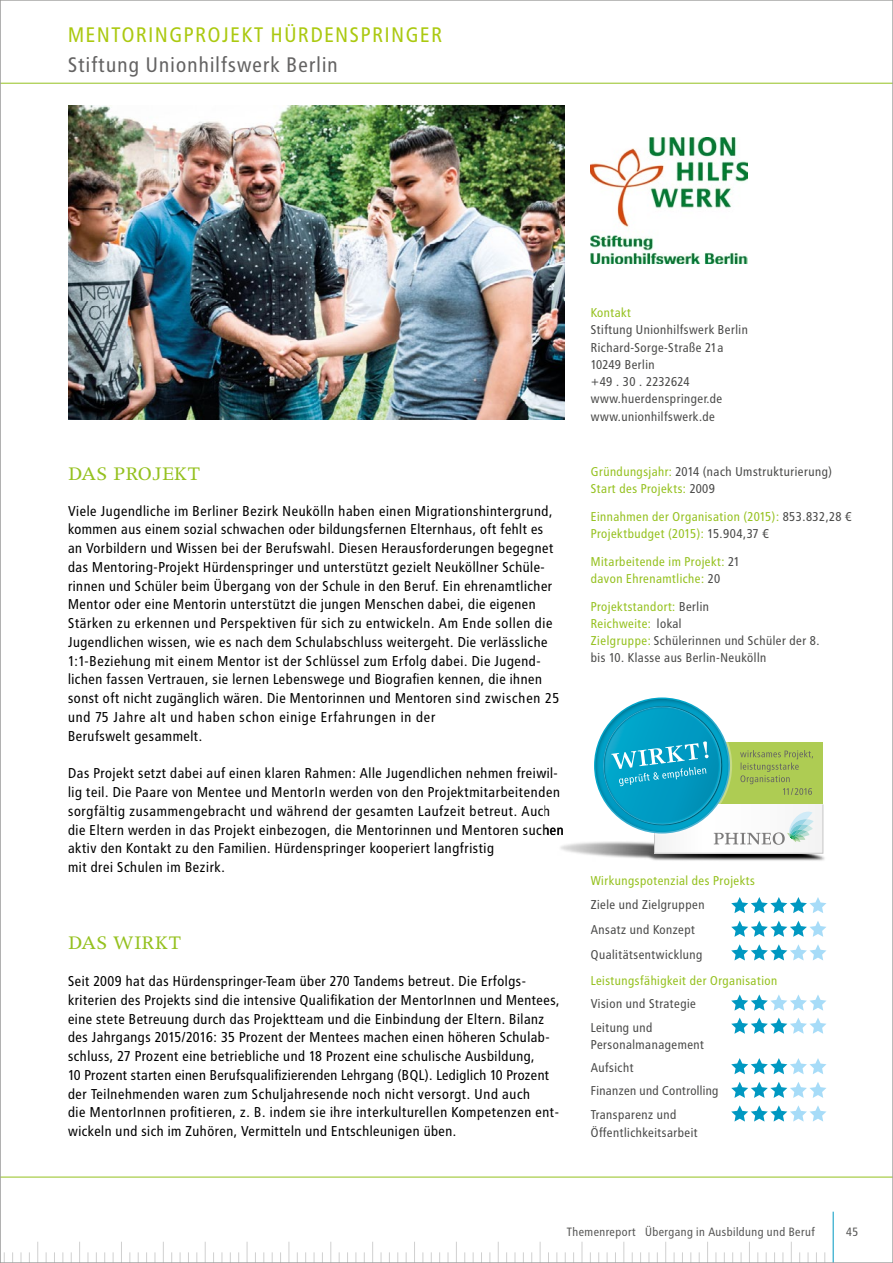
<style>
.page{position:relative;width:893px;height:1263px;background:#fff}
.page>*{position:absolute;margin:0;border:0;box-sizing:border-box;transform-origin:0 0}
.t1{font:21.75px "Apollo MT Pro";letter-spacing:.02em;color:#95c11f}
.t2{font:21px "Transit Print OT";letter-spacing:.04em;color:#abc910}
.t3{font:21px "Transit Print OT";letter-spacing:.02em;color:#646363}
.t4{font:14.25px/18.8px "Transit Print OT";color:#000}
.t5{font:12.75px/17.2px "Transit Print OT";color:#4a4a49}
.t6{font:12.75px "Transit Print OT";color:#95c11f}
.t7{font:12.75px "Transit Print OT";letter-spacing:-.025em;color:#4a4a49}
.t8{font:12px "Transit Print OT";color:#575756}
.s1{color:#95c11f}
.s2{color:#4a4a49}
</style>
<div class="page">
<hr style="left:0;top:83px;width:893px;height:1px;background:#95c11f">
<hr style="left:0;top:1177px;width:893px;height:1px;background:#95c11f">
<hr style="left:833px;top:1212px;width:1px;height:51px;background:#0098c1">
<svg style="left:37px;top:1242px;width:1px;height:19px"></svg>
<svg style="left:79px;top:1242px;width:1px;height:19px"></svg>
<svg style="left:121px;top:1242px;width:1px;height:19px"></svg>
<svg style="left:163px;top:1242px;width:1px;height:19px"></svg>
<svg style="left:205px;top:1242px;width:1px;height:19px"></svg>
<svg style="left:247px;top:1242px;width:1px;height:19px"></svg>
<svg style="left:289px;top:1242px;width:1px;height:19px"></svg>
<svg style="left:330px;top:1242px;width:1px;height:19px"></svg>
<svg style="left:372px;top:1242px;width:1px;height:19px"></svg>
<svg style="left:414px;top:1242px;width:1px;height:19px"></svg>
<svg style="left:456px;top:1242px;width:1px;height:19px"></svg>
<svg style="left:498px;top:1242px;width:1px;height:19px"></svg>
<svg style="left:540px;top:1242px;width:1px;height:19px"></svg>
<svg style="left:582px;top:1242px;width:1px;height:19px"></svg>
<svg style="left:623px;top:1242px;width:1px;height:19px"></svg>
<svg style="left:665px;top:1242px;width:1px;height:19px"></svg>
<svg style="left:707px;top:1242px;width:1px;height:19px"></svg>
<svg style="left:749px;top:1242px;width:1px;height:19px"></svg>
<svg style="left:791px;top:1242px;width:1px;height:19px"></svg>
<img style="left:68px;top:105px;width:497px;height:315px">
<svg style="left:731px;top:944px;width:95px;height:16px"></svg>
<svg style="left:731px;top:1105px;width:95px;height:16px"></svg>
<svg style="left:731px;top:921px;width:95px;height:16px"></svg>
<svg style="left:731px;top:1082px;width:95px;height:16px"></svg>
<svg style="left:731px;top:1017px;width:95px;height:17px"></svg>
<svg style="left:731px;top:897px;width:95px;height:16px"></svg>
<svg style="left:731px;top:1058px;width:95px;height:16px"></svg>
<svg style="left:731px;top:994px;width:95px;height:17px"></svg>
<img style="left:591px;top:138px;width:156px;height:126px">
<img style="left:560px;top:829px;width:265px;height:32px">
<svg style="left:588px;top:697px;width:235px;height:158px"></svg>
<svg style="left:2px;top:82px;width:3px;height:1179px"></svg>
<p class="t2" style="left:68px;top:22px;width:376px">MENTORINGPROJEKT HÜRDENSPRINGER</p>
<p class="t3" style="left:68px;top:52px;width:272px">Stiftung Unionhilfswerk Berlin</p>
<p class="t1" style="left:68px;top:461px;width:134px">DAS PROJEKT</p>
<p class="t4" style="left:68px;top:501px;width:493px">Viele Jugendliche im Berliner Bezirk Neukölln haben einen Migrationshintergrund, kommen aus einem sozial schwachen oder bildungsfernen Elternhaus, oft fehlt es an Vorbildern und Wissen bei der Berufswahl. Diesen Herausforderungen begegnet das Mentoring-Projekt Hürdenspringer und unterstützt gezielt Neuköllner Schüle&shy;rinnen und Schüler beim Übergang von der Schule in den Beruf. Ein ehrenamtlicher Mentor oder eine Mentorin unterstützt die jungen Menschen dabei, die eigenen Stärken zu erkennen und Perspektiven für sich zu entwickeln. Am Ende sollen die Jugendlichen wissen, wie es nach dem Schulabschluss weitergeht. Die verlässliche 1:1-Beziehung mit einem Mentor ist der Schlüssel zum Erfolg dabei. Die Jugend&shy;lichen fassen Vertrauen, sie lernen Lebenswege und Biografien kennen, die ihnen sonst oft nicht zugänglich wären. Die Mentorinnen und Mentoren sind zwischen 25 und 75 Jahre alt und haben schon einige Erfahrungen in der<br>Berufswelt gesammelt.</p>
<p class="t4" style="left:68px;top:764px;width:498px">Das Projekt setzt dabei auf einen klaren Rahmen: Alle Jugendlichen nehmen freiwil&shy;lig teil. Die Paare von Mentee und MentorIn werden von den Projektmitarbeitenden sorgfältig zusammengebracht und während der gesamten Laufzeit betreut. Auch die Eltern werden in das Projekt einbezogen, die Mentorinnen und Mentoren suchen aktiv den Kontakt zu den Familien. Hürdenspringer kooperiert langfristig<br>mit drei Schulen im Bezirk.</p>
<p class="t1" style="left:68px;top:930px;width:115px">DAS WIRKT</p>
<p class="t4" style="left:68px;top:972px;width:494px">Seit 2009 hat das Hürdenspringer-Team über 270 Tandems betreut. Die Erfolgs&shy;kriterien des Projekts sind die intensive Qualifikation der MentorInnen und Mentees, eine stete Betreuung durch das Projektteam und die Einbindung der Eltern. Bilanz des Jahrgangs 2015/2016: 35 Prozent der Mentees machen einen höheren Schulab&shy;schluss, 27 Prozent eine betriebliche und 18 Prozent eine schulische Ausbildung,<br>10 Prozent starten einen Berufsqualifizierenden Lehrgang (BQL). Lediglich 10 Prozent der Teilnehmenden waren zum Schuljahresende noch nicht versorgt. Und auch<br>die MentorInnen profitieren, z. B. indem sie ihre interkulturellen Kompetenzen ent&shy;wickeln und sich im Zuhören, Vermitteln und Entschleunigen üben.</p>
<p class="t6" style="left:591px;top:305px;width:42px">Kontakt</p>
<p class="t5" style="left:591px;top:321px;width:159px">Stiftung Unionhilfswerk Berlin</p>
<p class="t5" style="left:591px;top:339px;width:135px">Richard-Sorge-Straße 21a</p>
<p class="t5" style="left:591px;top:356px;width:66px">10249 Berlin</p>
<p class="t7" style="left:591px;top:374px;width:101px">+49 . 30 . 2232624</p>
<p class="t5" style="left:591px;top:390px;width:133px">www.huerdenspringer.de</p>
<p class="t5" style="left:591px;top:408px;width:126px">www.unionhilfswerk.de</p>
<p class="t5" style="left:591px;top:462px;width:243px"><span class="s1">Gründungsjahr:</span> 2014 (nach Umstrukturierung)</p>
<p class="t6" style="left:591px;top:481px;width:126px">Start des Projekts: <span class="s2">2009</span></p>
<p class="t6" style="left:591px;top:509px;width:263px">Einnahmen der Organisation (2015): <span class="s2">853.832,28 €</span></p>
<p class="t6" style="left:591px;top:526px;width:180px">Projektbudget (2015): <span class="s2">15.904,37 €</span></p>
<p class="t6" style="left:591px;top:554px;width:151px">Mitarbeitende im Projekt: <span class="s2">21</span></p>
<p class="t6" style="left:591px;top:571px;width:131px">davon Ehrenamtliche: <span class="s2">20</span></p>
<p class="t6" style="left:591px;top:599px;width:120px">Projektstandort: <span class="s2">Berlin</span></p>
<p class="t6" style="left:591px;top:616px;width:93px">Reichweite: <span class="s2">lokal</span></p>
<p class="t5" style="left:591px;top:632px;width:231px"><span class="s1">Zielgruppe:</span> Schülerinnen und Schüler der 8. bis 10. Klasse aus Berlin-Neukölln</p>
<p class="t6" style="left:591px;top:873px;width:166px">Wirkungspotenzial des Projekts</p>
<p class="t5" style="left:591px;top:896px;width:116px">Ziele und Zielgruppen</p>
<p class="t5" style="left:591px;top:921px;width:106px">Ansatz und Konzept</p>
<p class="t5" style="left:591px;top:946px;width:114px">Qualitätsentwicklung</p>
<p class="t6" style="left:591px;top:973px;width:188px">Leistungsfähigkeit der Organisation</p>
<p class="t5" style="left:591px;top:995px;width:107px">Vision und Strategie</p>
<p class="t5" style="left:591px;top:1019px;width:64px">Leitung und</p>
<p class="t5" style="left:591px;top:1036px;width:115px">Personalmanagement</p>
<p class="t5" style="left:591px;top:1059px;width:45px">Aufsicht</p>
<p class="t5" style="left:591px;top:1082px;width:130px">Finanzen und Controlling</p>
<p class="t5" style="left:591px;top:1106px;width:109px">Transparenz und<br>Öffentlichkeitsarbeit</p>
<p class="t8" style="left:567px;top:1225px;width:250px">Themenreport Übergang in Ausbildung und Beruf</p>
<p class="t8" style="left:846px;top:1225px;width:14px">45</p>
</div>
